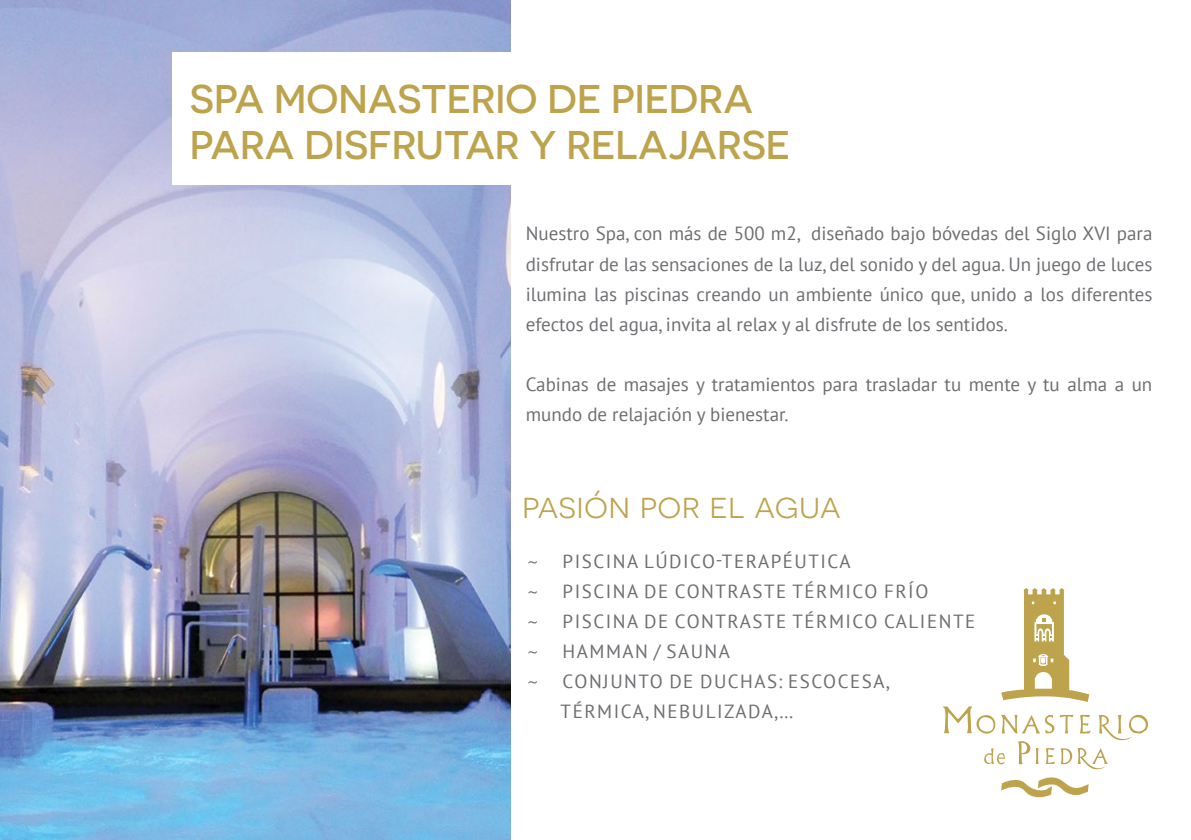
<style>
.page{position:relative;width:1191px;height:840px;background:#fff}
.page>*{position:absolute;margin:0;border:0;box-sizing:border-box;transform-origin:0 0}
.t1{font:500 40px "Novecentosanswide";color:#bca34c}
.t2{font:36px "Novecentosanswide";color:#bca34c}
.t3{font:19px/30px "PT Sans";letter-spacing:.08em;color:#6d6e71;text-align:justify}
.t4{font:19px/30px "PT Sans";color:#6d6e71}
.s1{font-family:"Avenir"}
</style>
<div class="page">
<img style="left:0;top:0;width:510px;height:839px">
<div style="left:172px;top:52px;width:986px;height:133px;background:#fff"></div>
<svg style="left:942px;top:588px;width:206px;height:209px"></svg>
<h1 class="t1" style="left:190px;top:75px;width:26px">SPA</h1>
<h1 class="t1" style="left:274px;top:75px;width:480px">MONASTERIO DE PIEDRA</h1>
<h1 class="t1" style="left:190px;top:121px;width:27px">PARA</h1>
<h1 class="t1" style="left:304px;top:121px;width:113px">DISFRUTAR</h1>
<h1 class="t1" style="left:529px;top:121px;width:63px">Y RELA</h1>
<h1 class="t1" style="left:669px;top:121px;width:45px">JARSE</h1>
<p class="t3" style="left:526px;top:218px;width:628px">Nuestro Spa, con más de 500 m2, diseñado bajo bóvedas del Siglo XVI para disfrutar de las sensaciones de la luz, del sonido y del agua. U n juego de luces ilumina las piscinas creando un ambiente único que, unido a los diferentes efectos del agua, invita al relax y al disfrute de los sentidos.</p>
<p class="t4" style="left:526px;top:368px;width:628px">Cabinas de masajes y tratamientos para trasladar tu mente y tu alma a un mundo de relajación y bienestar.</p>
<h2 class="t2" style="left:522px;top:484px;width:321px">pasión por el agua</h2>
<p class="t3" style="left:526px;top:545px;width:325px"><span class="s1">~</span> Piscina lúdico-terapéutica</p>
<p class="t3" style="left:526px;top:575px;width:403px"><span class="s1">~</span> Piscina de contraste térm ico frío</p>
<p class="t3" style="left:526px;top:605px;width:438px"><span class="s1">~</span> Piscina de contraste térm ico caliente</p>
<p class="t3" style="left:526px;top:635px;width:205px"><span class="s1">~</span> hamman / Sauna</p>
<p class="t3" style="left:526px;top:665px;width:364px"><span class="s1">~</span> Conjunto de duchas: Escocesa,</p>
<p class="t3" style="left:560px;top:695px;width:234px">térm ica, nebulizada,…</p>
</div>
